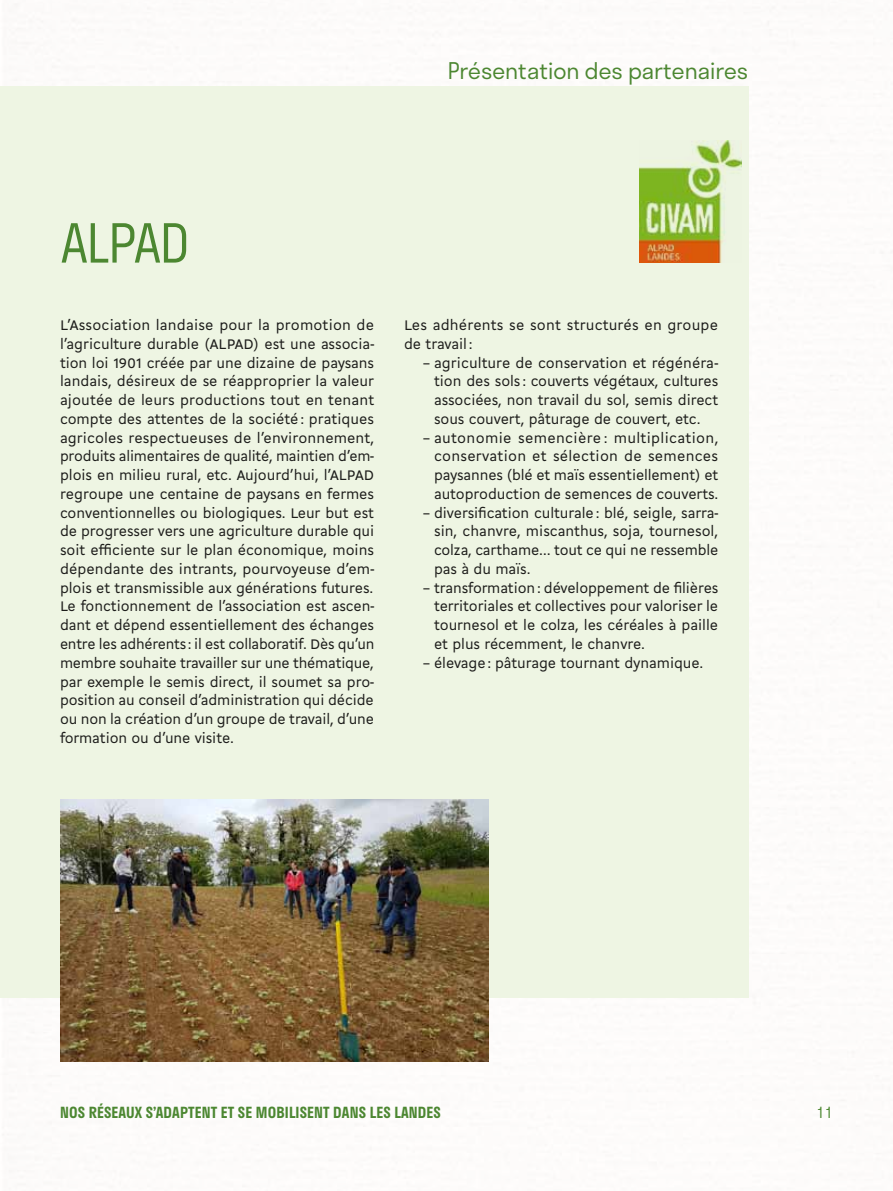
<style>
.page{position:relative;width:893px;height:1191px;background:#fff}
.page>*{position:absolute;margin:0;border:0;box-sizing:border-box;transform-origin:0 0}
.t1{font:300 52.5px "Stratos";color:#4c8731}
.t2{font:300 22.5px "Stratos";color:#4c8731}
.t3{font:15px/18.8px "Cogito";letter-spacing:-.005em;color:#1d1d1b;text-align:justify}
.t4{font:600 15px "Stratos";letter-spacing:.01em;color:#4c8731}
.t5{font:300 15px "Stratos";color:#4c8731}
</style>
<div class="page">
<div style="left:0;top:86px;width:748px;height:911px;background:#eef5e3"></div>
<img style="left:639px;top:141px;width:102px;height:122px">
<img style="left:60px;top:799px;width:429px;height:262px">
<h2 class="t2" style="left:448px;top:52px;width:302px">Présentation des partenaires</h2>
<h1 class="t1" style="left:61px;top:201px;width:130px">ALPAD</h1>
<p class="t3" style="left:60px;top:315px;width:316px;text-align:left">L’Association landaise pour la promotion de l’agriculture durable (ALPAD) est une associa&shy;tion loi 1901 créée par une dizaine de paysans landais, désireux de se réapproprier la valeur ajoutée de leurs productions tout en tenant compte des attentes de la société : pratiques agricoles respectueuses de l’environnement, produits alimentaires de qualité, maintien d’em&shy;plois en milieu rural, etc. Aujourd’hui, l’ALPAD regroupe une centaine de paysans en fermes conventionnelles ou biologiques. Leur but est de progresser vers une agriculture durable qui soit efficiente sur le plan économique, moins dépendante des intrants, pourvoyeuse d’em&shy;plois et transmissible aux générations futures.<br>Le fonctionnement de l’association est ascen&shy;dant et dépend essentiellement des échanges entre les adhérents : il est collaboratif. Dès qu’un membre souhaite travailler sur une thématique, par exemple le semis direct, il soumet sa pro&shy;position au conseil d’administration qui décide ou non la création d’un groupe de travail, d’une formation ou d’une visite.</p>
<p class="t3" style="left:404px;top:315px;width:315px">Les adhérents se sont structurés en groupe de travail :</p>
<p class="t3" style="left:434px;top:352px;width:286px;text-indent:-11px">– agriculture de conservation et régénéra&shy;tion des sols : couverts végétaux, cultures associées, non travail du sol, semis direct sous couvert, pâturage de couvert, etc.</p>
<p class="t3" style="left:434px;top:427px;width:286px;text-indent:-11px">– autonomie semencière : multiplication, conservation et sélection de semences paysannes (blé et maïs essentiellement) et autoproduction de semences de couverts.</p>
<p class="t3" style="left:434px;top:502px;width:286px;text-indent:-11px">– diversification culturale : blé, seigle, sarra&shy;sin, chanvre, miscanthus, soja, tournesol, colza, carthame… tout ce qui ne ressemble pas à du maïs.</p>
<p class="t3" style="left:434px;top:577px;width:286px;text-indent:-11px">– transformation : développement de filières territoriales et collectives pour valoriser le tournesol et le colza, les céréales à paille et plus récemment, le chanvre.</p>
<p class="t3" style="left:423px;top:652px;width:282px">– élevage : pâturage tournant dynamique.</p>
<p class="t4" style="left:60px;top:1100px;width:382px">NOS RÉSEAUX S’ADAPTENT ET SE MOBILISENT DANS LES LANDES</p>
<p class="t5" style="left:816px;top:1100px;width:18px">11</p>
</div>
